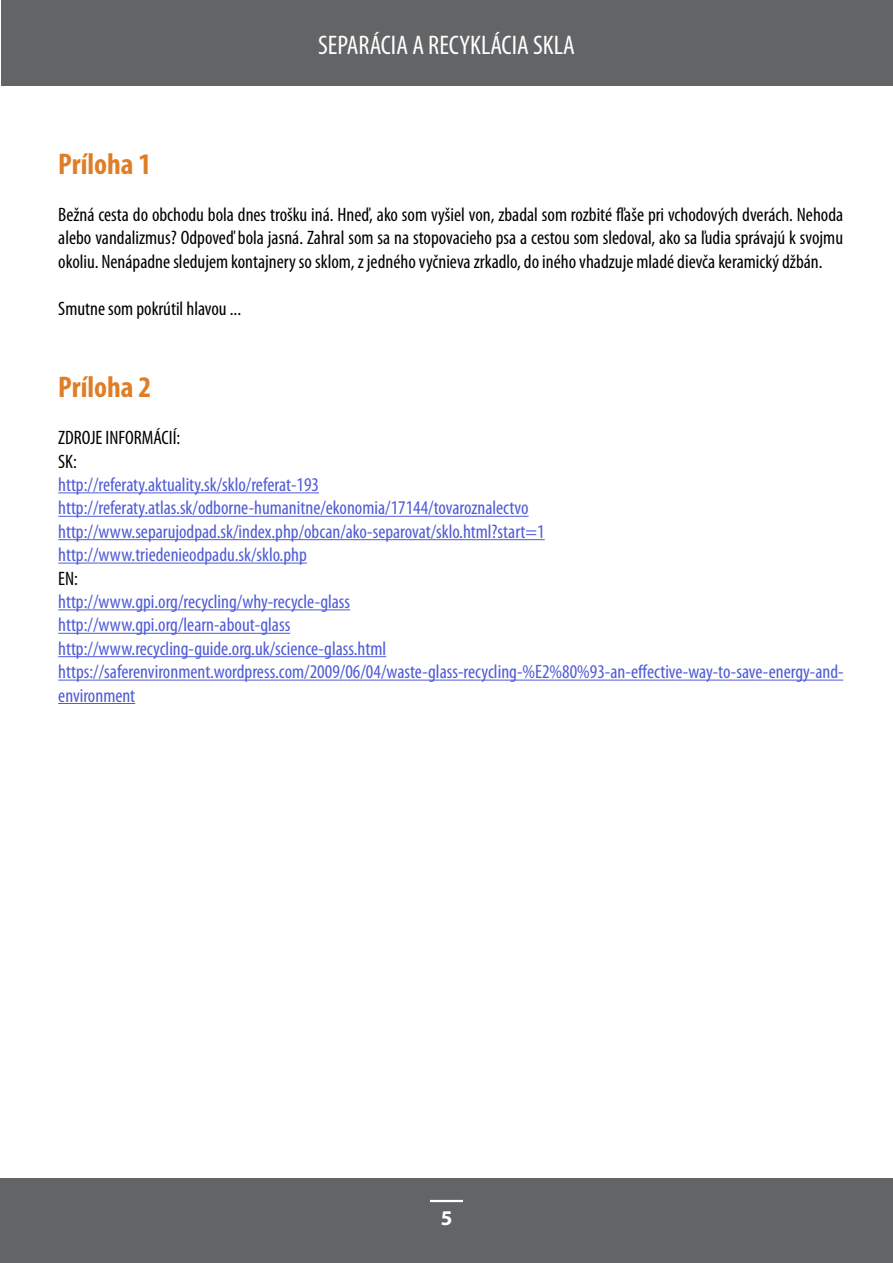
<style>
.page{position:relative;width:893px;height:1263px;background:#fff}
.page>*{position:absolute;margin:0;border:0;box-sizing:border-box;transform-origin:0 0}
.t1{font:700 condensed 30px "Myriad Pro";color:#e07e27}
.t2{font:condensed 27px "Myriad Pro";color:#fff}
.t3{font:700 21px "Myriad Pro";color:#fff}
.t4{font:condensed 19.5px/23.4px "Myriad Pro";color:#4f5cd6}
.t5{font:condensed 19.5px/23.4px "Myriad Pro";color:#000;text-align:justify}
</style>
<div class="page">
<div style="left:1px;top:0;width:892px;height:85px;background:#636466"></div>
<div style="left:0;top:1178px;width:893px;height:85px;background:#636466"></div>
<hr style="left:430px;top:1200px;width:33px;height:2px;background:#fff">
<hr style="left:58px;top:492px;width:261px;height:1px;background:#4f5cd6">
<hr style="left:58px;top:516px;width:471px;height:1px;background:#4f5cd6">
<hr style="left:58px;top:539px;width:487px;height:1px;background:#4f5cd6">
<hr style="left:58px;top:563px;width:249px;height:1px;background:#4f5cd6">
<hr style="left:58px;top:609px;width:292px;height:1px;background:#4f5cd6">
<hr style="left:58px;top:633px;width:232px;height:1px;background:#4f5cd6">
<hr style="left:58px;top:656px;width:328px;height:1px;background:#4f5cd6">
<hr style="left:58px;top:680px;width:785px;height:1px;background:#4f5cd6">
<hr style="left:58px;top:703px;width:77px;height:1px;background:#4f5cd6">
<h2 class="t2" style="left:318px;top:29px;width:258px">SEPARÁCIA A RECYKLÁCIA SKLA</h2>
<h1 class="t1" style="left:58px;top:145px;width:94px">Príloha 1</h1>
<p class="t5" style="left:58px;top:202px;width:786px">Bežná cesta do obchodu bola dnes trošku iná. Hneď, ako som vyšiel von, zbadal som rozbité fľaše pri vchodových dverách. Nehoda alebo vandalizmus? Odpoveď bola jasná. Zahral som sa na stopovacieho psa a cestou som sledoval, ako sa ľudia správajú k svojmu okoliu. Nenápadne sledujem kontajnery so sklom, z jedného vyčnieva zrkadlo, do iného vhadzuje mladé dievča keramický džbán.</p>
<p class="t5" style="left:58px;top:296px;width:184px">Smutne som pokrútil hlavou ...</p>
<h1 class="t1" style="left:58px;top:369px;width:94px">Príloha 2</h1>
<p class="t5" style="left:58px;top:426px;width:124px">ZDROJE INFORMÁCIÍ:<br>SK:</p>
<p class="t4" style="left:58px;top:472px;width:488px">http://referaty.aktuality.sk/sklo/referat-193 http://referaty.atlas.sk/odborne-humanitne/ekonomia/17144/tovaroznalectvo http://www.separujodpad.sk/index.php/obcan/ako-separovat/sklo.html?start=1 http://www.triedenieodpadu.sk/sklo.php</p>
<p class="t5" style="left:58px;top:566px;width:21px">EN:</p>
<p class="t4" style="left:58px;top:589px;width:787px">http://www.gpi.org/recycling/why-recycle-glass<br>http://www.gpi.org/learn-about-glass<br>http://www.recycling-guide.org.uk/science-glass.html https://saferenvironment.wordpress.com/2009/06/04/waste-glass-recycling-%E2%80%93-an-effective-way-to-save-energy-and&shy;environment</p>
<p class="t3" style="left:441px;top:1204px;width:13px">5</p>
</div>
